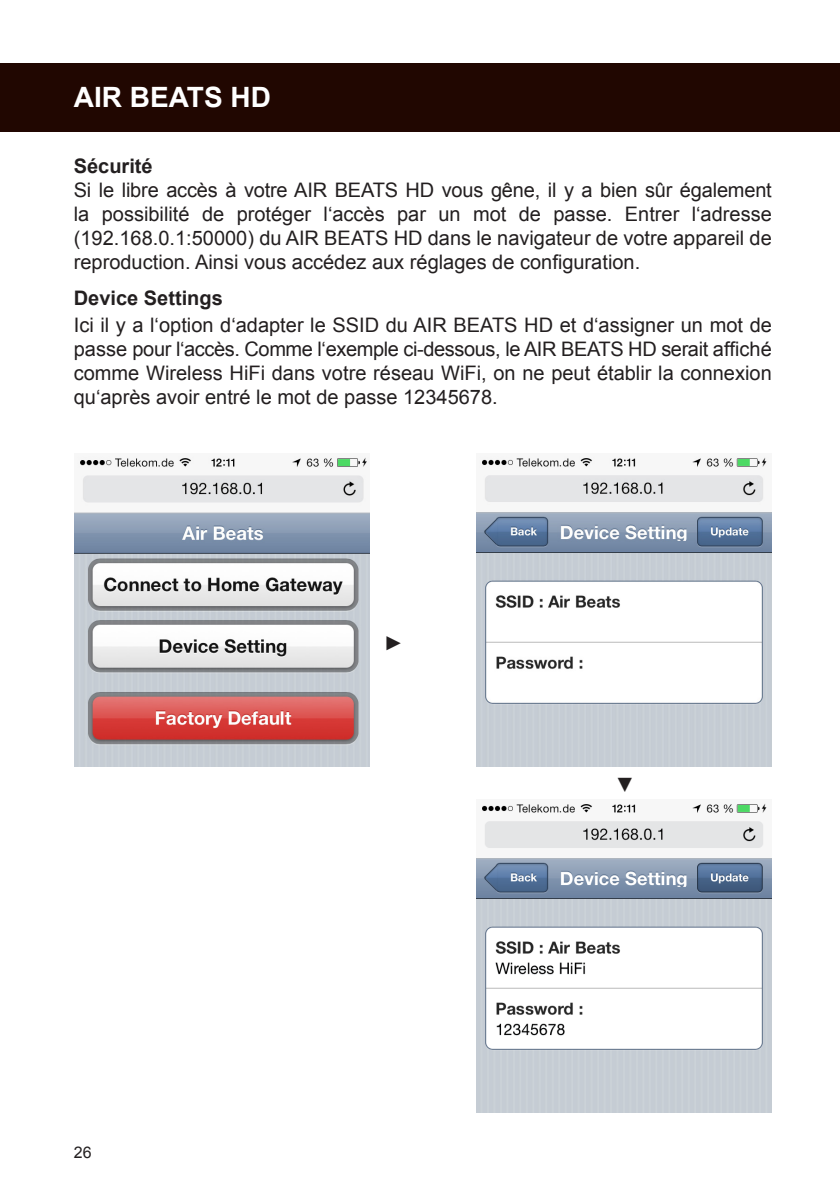
<style>
.page{position:relative;width:840px;height:1191px;background:#fff}
.page>*{position:absolute;margin:0;border:0;box-sizing:border-box;transform-origin:0 0}
.t1{font:700 28px "Arial";color:#fff}
.t2{font:20px/24px "Arial";color:#231f20;text-align:justify}
.t3{font:700 20px "Arial";color:#231f20}
.t4{font:16px "Arial";color:#231f20}
</style>
<div class="page">
<div style="left:0;top:64px;width:839px;height:68px;background:#210701"></div>
<img style="left:74px;top:456px;width:295px;height:310px">
<img style="left:476px;top:456px;width:294px;height:310px">
<img style="left:476px;top:803px;width:295px;height:309px">
<h1 class="t1" style="left:74px;top:79px;width:199px">AIR BEATS HD</h1>
<p class="t3" style="left:74px;top:153px;width:80px">Sécurité</p>
<p class="t2" style="left:74px;top:178px;width:699px">Si le libre accès à votre AIR BEATS HD vous gêne, il y a bien sûr également la possibilité de protéger l‘accès par un mot de passe. Entrer l‘adresse (192.168.0.1:50000) du AIR BEATS HD dans le navigateur de votre appareil de reproduction. Ainsi vous accédez aux réglages de configuration.</p>
<p class="t3" style="left:74px;top:284px;width:150px">Device Settings</p>
<p class="t2" style="left:74px;top:313px;width:699px">Ici il y a l‘option d‘adapter le SSID du AIR BEATS HD et d‘assigner un mot de passe pour l‘accès. Comme l‘exemple ci-dessous, le AIR BEATS HD serait affiché comme Wireless HiFi dans votre réseau WiFi, on ne peut établir la connexion qu‘après avoir entré le mot de passe 12345678.</p>
<p class="t4" style="left:74px;top:1141px;width:19px">26</p>
<p class="t2" style="left:383px;top:631px;width:21px">►</p>
<p class="t2" style="left:636px;top:775px;width:21px;rotate:90deg">►</p>
</div>
